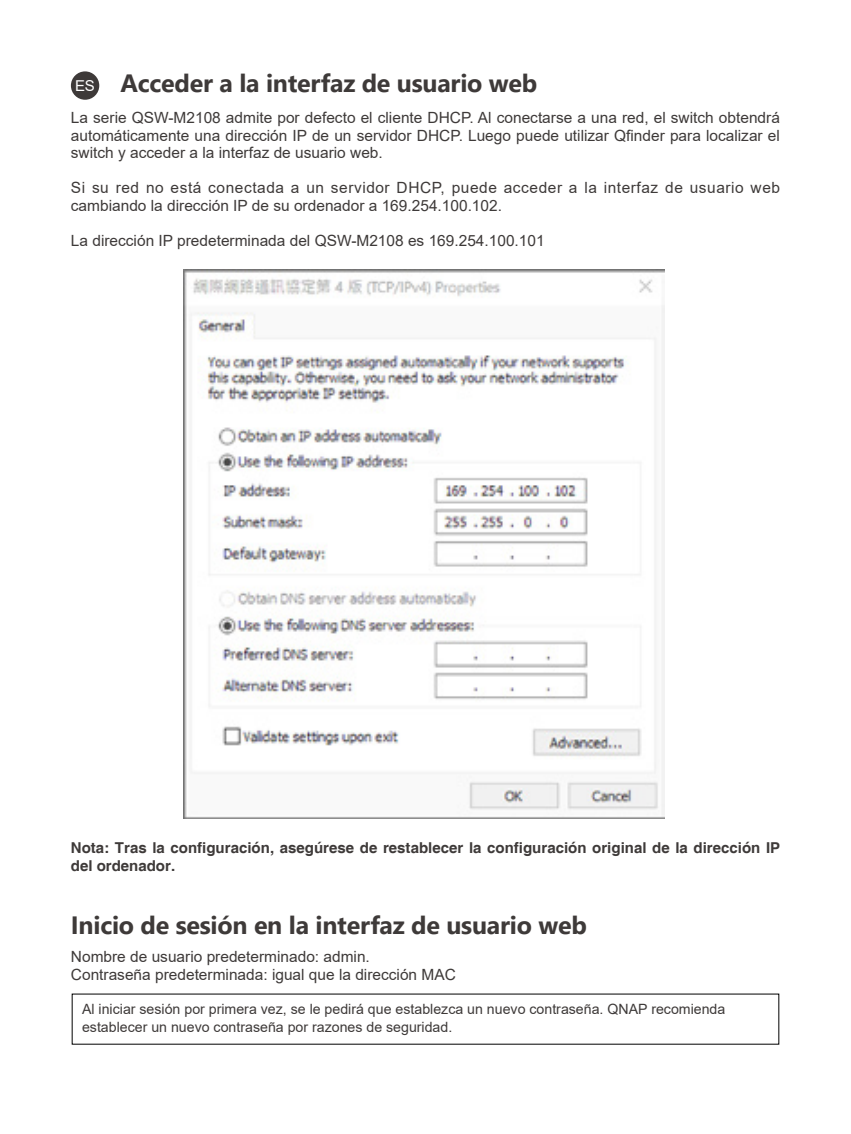
<style>
.page{position:relative;width:851px;height:1134px;background:#fff}
.page>*{position:absolute;margin:0;border:0;box-sizing:border-box;transform-origin:0 0}
.t1{font:700 25px "Segoe UI";letter-spacing:-.01em;color:#3e3a39}
.t2{font:15.5px/17.5px "Arial";color:#3e3a39;text-align:justify}
.t3{font:15.5px/17.5px "Arial";letter-spacing:.035em;color:#3e3a39}
.t4{font:700 15px/17.5px "Helvetica";color:#3e3a39}
.t5{font:15px "Arial";color:#fff}
.t6{font:14.25px/17.5px "Arial";color:#3e3a39}
</style>
<div class="page">
<img style="left:184px;top:270px;width:480px;height:548px">
<div style="left:71px;top:71px;width:28px;height:29px;background:#3e3a39;border-radius:50%"></div>
<p class="t5" style="left:75px;top:75px;width:21px">ES</p>
<h1 class="t1" style="left:120px;top:60px;width:418px">Acceder a la interfaz de usuario web</h1>
<p class="t2" style="left:71px;top:109px;width:710px">La serie QSW-M2108 admite por defecto el cliente DHCP. Al conectarse a una red, el switch obtendrá automáticamente una dirección IP de un servidor DHCP. Luego puede utilizar Qfinder para localizar el switch y acceder a la interfaz de usuario web.</p>
<p class="t3" style="left:71px;top:179px;width:710px">Si su red no está conectada a un servidor DHCP, puede acceder a la interfaz de usuario web cambiando la dirección IP de su ordenador a 169.254.100.102.</p>
<p class="t2" style="left:71px;top:231px;width:475px">La dirección IP predeterminada del QSW-M2108 es 169.254.100.101</p>
<p class="t4" style="left:71px;top:840px;width:710px">Nota: Tras la configuración, asegúrese de restablecer la configuración original de la dirección IP del ordenador.</p>
<h1 class="t1" style="left:71px;top:902px;width:517px">Inicio de sesión en la interfaz de usuario web</h1>
<p class="t2" style="left:71px;top:948px;width:386px">Nombre de usuario predeterminado: admin.<br>Contraseña predeterminada: igual que la dirección MAC</p>
<p class="t6" style="left:82px;top:1000px;width:644px">Al iniciar sesión por primera vez, se le pedirá que establezca un nuevo contraseña. QNAP recomienda establecer un nuevo contraseña por razones de seguridad.</p>
</div>
